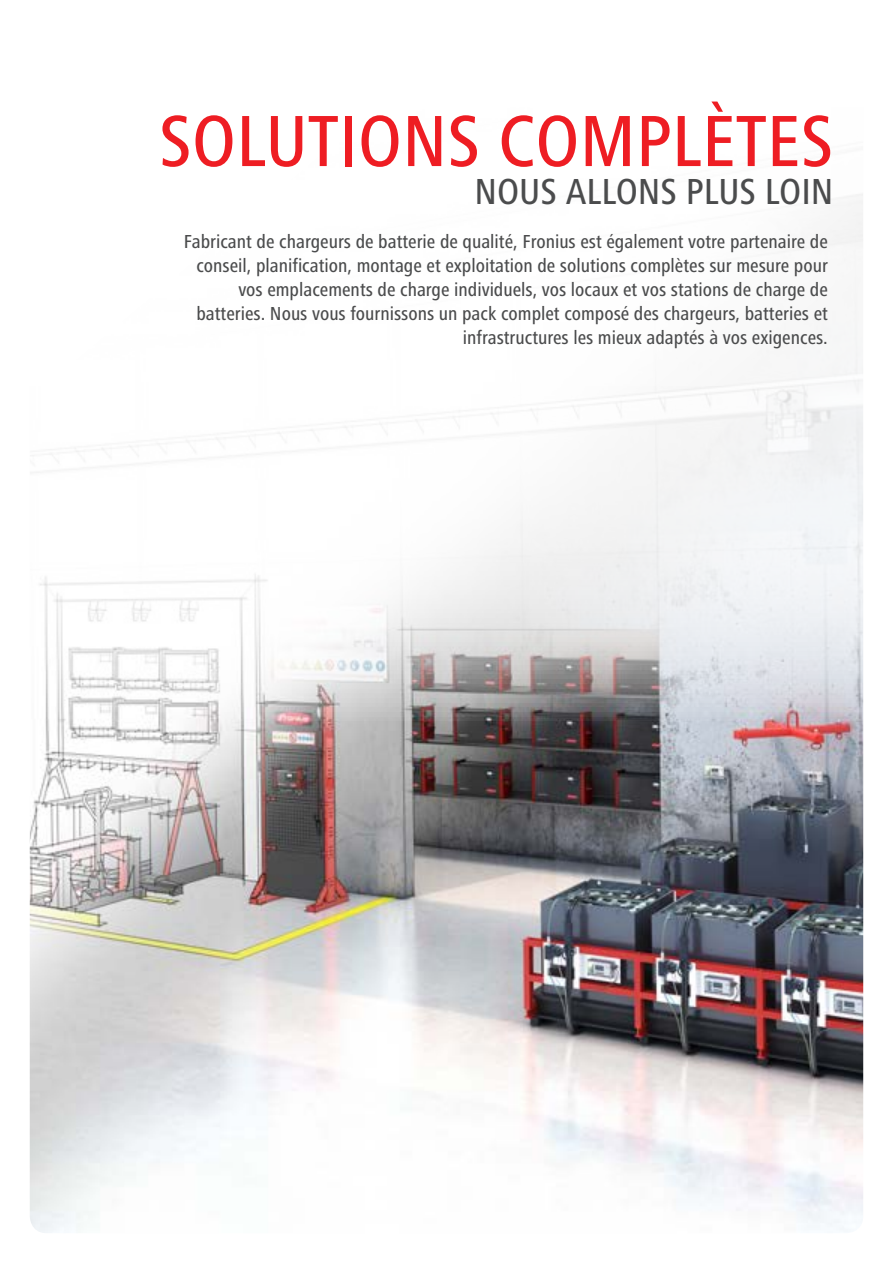
<style>
.page{position:relative;width:893px;height:1263px;background:#fff}
.page>*{position:absolute;margin:0;border:0;box-sizing:border-box;transform-origin:0 0}
.t1{font:500 condensed 75px "Frutiger Next LTW1 G";color:#ee1d23}
.t2{font:500 condensed 37.5px "Frutiger Next LTW1 G";color:#4b4c4d}
.t3{font:500 condensed 19.5px/24px "Frutiger Next LTW1 G";color:#4b4c4d;text-align:right}
</style>
<div class="page">
<img style="left:30px;top:386px;width:833px;height:847px">
<h1 class="t1" style="left:159px;top:98px;width:676px">SOLUTIONS COMPLÈTES</h1>
<h2 class="t2" style="left:474px;top:170px;width:360px">NOUS ALLONS PLUS LOIN</h2>
<p class="t3" style="left:184px;top:230px;width:646px">Fabricant de chargeurs de batterie de qualité, Fronius est également votre partenaire de conseil, planification, montage et exploitation de solutions complètes sur mesure pour vos emplacements de charge individuels, vos locaux et vos stations de charge de batteries. Nous vous fournissons un pack complet composé des chargeurs, batteries et infrastructures les mieux adaptés à vos exigences.</p>
</div>
